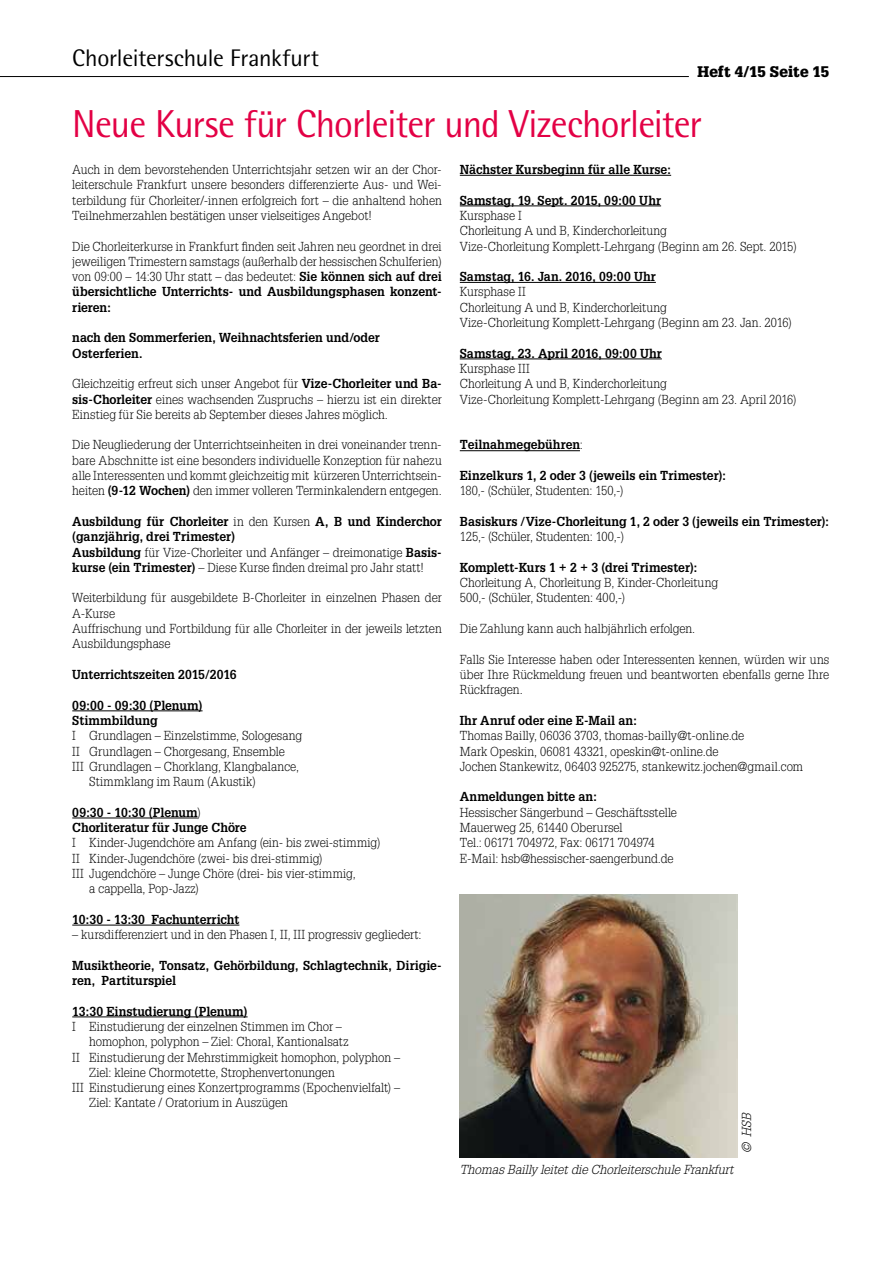
<style>
.page{position:relative;width:893px;height:1263px;background:#fff}
.page>*{position:absolute;margin:0;border:0;box-sizing:border-box;transform-origin:0 0}
.t1{font:39px "Rotis Semi Sans Std";letter-spacing:-.025em;color:#e30045;scale:.96 1}
.t2{font:24px "Rotis Semi Sans Std";letter-spacing:-.01em;color:#000}
.t3{font:900 15px "Glypha LT Std";letter-spacing:.015em;color:#000}
.t4{font:300 12.75px/15.3px "Glypha LT Std";letter-spacing:-.005em;color:#000;scale:.96 1}
.t5{font:700 12.75px/15.3px "Glypha LT Std";letter-spacing:-.005em;color:#000;scale:.96 1}
.t6{font:italic 300 12.75px "Glypha LT Std";color:#000}
.t7{font:300 12.75px "Glypha LT Std";letter-spacing:.02em;color:#000;scale:.96 1}
.s1{font-weight:700}
.s2{font-weight:300}
</style>
<div class="page">
<hr style="left:0;top:76px;width:689px;height:1px;background:#000">
<hr style="left:72px;top:710px;width:131px;height:1px;background:#000">
<hr style="left:72px;top:818px;width:126px;height:1px;background:#000">
<hr style="left:72px;top:925px;width:167px;height:1px;background:#000">
<hr style="left:72px;top:1016px;width:176px;height:1px;background:#000">
<hr style="left:460px;top:175px;width:211px;height:1px;background:#000">
<hr style="left:460px;top:206px;width:201px;height:1px;background:#000">
<hr style="left:460px;top:282px;width:196px;height:1px;background:#000">
<hr style="left:460px;top:359px;width:202px;height:1px;background:#000">
<hr style="left:460px;top:450px;width:120px;height:1px;background:#000">
<img style="left:460px;top:894px;width:278px;height:264px">
<h2 class="t2" style="left:72px;top:44px;width:248px">Chorleiterschule Frankfurt</h2>
<p class="t3" style="left:697px;top:62px;width:133px">Heft 4/15 Seite 15</p>
<h1 class="t1" style="left:72px;top:101px;width:657px">Neue Kurse für Chorleiter und Vizechorleiter</h1>
<p class="t4" style="left:72px;top:162px;width:386px;text-align:justify">Auch in dem bevorstehenden Unterrichtsjahr setzen wir an der Chor&shy;leiterschule Frankfurt unsere besonders differenzierte Aus- und Wei&shy;terbildung für Chorleiter/-innen erfolgreich fort – die anhaltend hohen Teilnehmerzahlen bestätigen unser vielseitiges Angebot!</p>
<p class="t4" style="left:72px;top:239px;width:386px;text-align:justify">Die Chorleiterkurse in Frankfurt finden seit Jahren neu geordnet in drei jeweiligen Trimestern samstags (außerhalb der hessischen Schulferien) von 09:00 – 14:30 Uhr statt – das bedeutet: <span class="s1">Sie können sich auf drei übersichtliche Unterrichts- und Ausbildungsphasen konzent&shy;rieren:</span></p>
<p class="t5" style="left:72px;top:330px;width:322px">nach den Sommerferien, Weihnachtsferien und/oder<br>Osterferien.</p>
<p class="t4" style="left:72px;top:376px;width:386px;text-align:justify">Gleichzeitig erfreut sich unser Angebot für <span class="s1">Vize-Chorleiter und Ba&shy;sis-Chorleiter</span> eines wachsenden Zuspruchs – hierzu ist ein direkter Einstieg für Sie bereits ab September dieses Jahres möglich.</p>
<p class="t4" style="left:72px;top:437px;width:386px;text-align:justify">Die Neugliederung der Unterrichtseinheiten in drei voneinander trenn&shy;bare Abschnitte ist eine besonders individuelle Konzeption für nahezu alle Interessenten und kommt gleichzeitig mit kürzeren Unterrichtsein&shy;heiten <span class="s1">(9-12 Wochen)</span> den immer volleren Terminkalendern entgegen.</p>
<p class="t5" style="left:72px;top:513px;width:386px">Ausbildung für Chorleiter <span class="s2">in den Kursen</span> A, B und Kinderchor (ganzjährig, drei Trimester)<br>Ausbildung <span class="s2">für Vize-Chorleiter und Anfänger – dreimonatige</span> Basis&shy;kurse (ein Trimester) <span class="s2">– Diese Kurse finden dreimal pro Jahr statt!</span></p>
<p class="t4" style="left:72px;top:590px;width:386px">Weiterbildung für ausgebildete B-Chorleiter in einzelnen Phasen der A-Kurse<br>Auffrischung und Fortbildung für alle Chorleiter in der jeweils letzten Ausbildungsphase</p>
<p class="t5" style="left:72px;top:666px;width:173px">Unterrichtszeiten 2015/2016</p>
<p class="t5" style="left:72px;top:697px;width:137px">09:00 - 09:30 (Plenum)<br>Stimmbildung</p>
<p class="t4" style="left:72px;top:728px;width:241px">I Grundlagen – Einzelstimme, Sologesang</p>
<p class="t4" style="left:72px;top:743px;width:223px">II Grundlagen – Chorgesang, Ensemble</p>
<p class="t4" style="left:72px;top:759px;width:238px">III Grundlagen – Chorklang, Klangbalance,</p>
<p class="t7" style="left:89px;top:774px;width:175px">Stimmklang im Raum (Akustik)</p>
<p class="t5" style="left:72px;top:804px;width:183px">09:30 - 10:30 (Plenum<span class="s2">)<br></span>Chorliteratur für Junge Chöre</p>
<p class="t4" style="left:72px;top:835px;width:323px">I Kinder-Jugendchöre am Anfang (ein- bis zwei-stimmig)</p>
<p class="t4" style="left:72px;top:851px;width:262px">II Kinder-Jugendchöre (zwei- bis drei-stimmig)</p>
<p class="t4" style="left:72px;top:866px;width:297px">III Jugendchöre – Junge Chöre (drei- bis vier-stimmig,</p>
<p class="t4" style="left:89px;top:881px;width:116px">a cappella, Pop-Jazz)</p>
<p class="t5" style="left:72px;top:911px;width:176px">10:30 - 13:30 Fachunterricht</p>
<p class="t4" style="left:72px;top:927px;width:365px">– kursdifferenziert und in den Phasen I, II, III progressiv gegliedert:</p>
<p class="t5" style="left:72px;top:957px;width:386px">Musiktheorie, Tonsatz, Gehörbildung, Schlagtechnik, Dirigie&shy;ren, Partiturspiel</p>
<p class="t5" style="left:72px;top:1003px;width:184px">13:30 Einstudierung (Plenum)</p>
<p class="t4" style="left:72px;top:1019px;width:282px">I Einstudierung der einzelnen Stimmen im Chor –</p>
<p class="t4" style="left:89px;top:1034px;width:272px">homophon, polyphon – Ziel: Choral, Kantionalsatz</p>
<p class="t4" style="left:72px;top:1049px;width:343px">II Einstudierung der Mehrstimmigkeit homophon, polyphon –</p>
<p class="t4" style="left:89px;top:1065px;width:257px">Ziel: kleine Chormotette, Strophenvertonungen</p>
<p class="t4" style="left:72px;top:1080px;width:343px">III Einstudierung eines Konzertprogramms (Epochenvielfalt) –</p>
<p class="t4" style="left:89px;top:1095px;width:208px">Ziel: Kantate / Oratorium in Auszügen</p>
<p class="t5" style="left:460px;top:162px;width:222px">Nächster Kursbeginn für alle Kurse:</p>
<p class="t5" style="left:460px;top:192px;width:211px">Samstag, 19. Sept. 2015, 09:00 Uhr</p>
<p class="t4" style="left:460px;top:208px;width:353px">Kursphase I<br>Chorleitung A und B, Kinderchorleitung<br>Vize-Chorleitung Komplett-Lehrgang (Beginn am 26. Sept. 2015)</p>
<p class="t5" style="left:460px;top:269px;width:206px">Samstag, 16. Jan. 2016, 09:00 Uhr</p>
<p class="t4" style="left:460px;top:284px;width:347px">Kursphase II<br>Chorleitung A und B, Kinderchorleitung<br>Vize-Chorleitung Komplett-Lehrgang (Beginn am 23. Jan. 2016)</p>
<p class="t5" style="left:460px;top:345px;width:212px">Samstag, 23. April 2016, 09:00 Uhr</p>
<p class="t4" style="left:460px;top:361px;width:352px">Kursphase III<br>Chorleitung A und B, Kinderchorleitung<br>Vize-Chorleitung Komplett-Lehrgang (Beginn am 23. April 2016)</p>
<p class="t5" style="left:460px;top:437px;width:130px">Teilnahmegebühren<span class="s2">:</span></p>
<p class="t5" style="left:460px;top:468px;width:279px">Einzelkurs 1, 2 oder 3 (jeweils ein Trimester):</p>
<p class="t4" style="left:460px;top:483px;width:172px">180,- (Schüler, Studenten: 150,-)</p>
<p class="t5" style="left:460px;top:513px;width:386px">Basiskurs /Vize-Chorleitung 1, 2 oder 3 (jeweils ein Trimester):</p>
<p class="t4" style="left:460px;top:529px;width:173px">125,- (Schüler, Studenten: 100,-)</p>
<p class="t5" style="left:460px;top:559px;width:249px">Komplett-Kurs 1 + 2 + 3 (drei Trimester):</p>
<p class="t4" style="left:460px;top:575px;width:271px">Chorleitung A, Chorleitung B, Kinder-Chorleitung<br>500,- (Schüler, Studenten: 400,-)</p>
<p class="t4" style="left:460px;top:621px;width:247px">Die Zahlung kann auch halbjährlich erfolgen.</p>
<p class="t4" style="left:460px;top:652px;width:386px;text-align:justify">Falls Sie Interesse haben oder Interessenten kennen, würden wir uns über Ihre Rückmeldung freuen und beantworten ebenfalls gerne Ihre Rückfragen.</p>
<p class="t5" style="left:460px;top:712px;width:186px">Ihr Anruf oder eine E-Mail an:</p>
<p class="t4" style="left:460px;top:728px;width:359px">Thomas Bailly, 06036 3703, thomas-bailly@t-online.de<br>Mark Opeskin, 06081 43321, opeskin@t-online.de<br>Jochen Stankewitz, 06403 925275, stankewitz.jochen@gmail.com</p>
<p class="t5" style="left:460px;top:789px;width:145px">Anmeldungen bitte an:</p>
<p class="t4" style="left:460px;top:805px;width:228px">Hessischer Sängerbund – Geschäftsstelle Mauerweg 25, 61440 Oberursel<br>Tel.: 06171 704972, Fax: 06171 704974<br>E-Mail: hsb@hessischer-saengerbund.de</p>
<p class="t6" style="left:739px;top:1153px;width:43px;rotate:-90deg">© HSB</p>
<p class="t6" style="left:460px;top:1162px;width:275px">Thomas Bailly leitet die Chorleiterschule Frankfurt</p>
</div>
